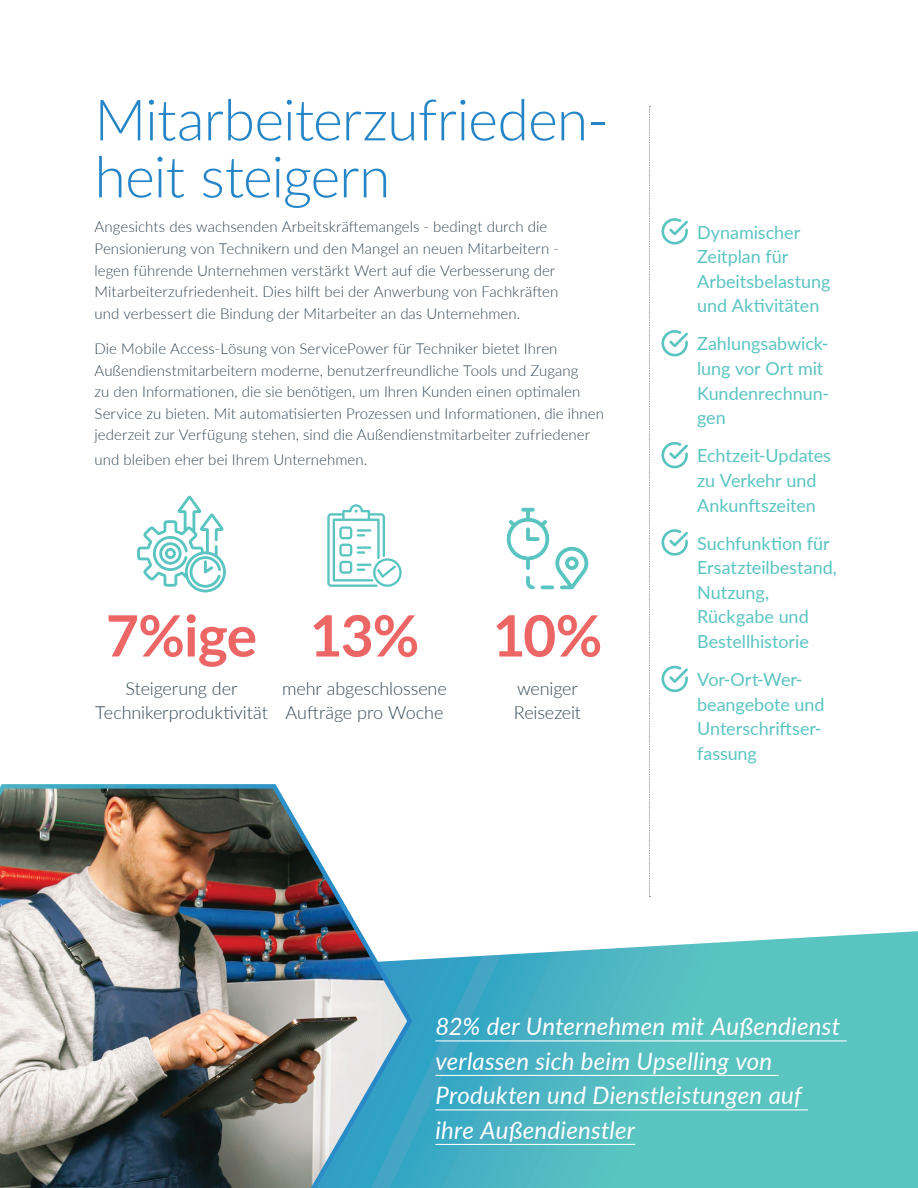
<style>
.page{position:relative;width:918px;height:1188px;background:#fff}
.page>*{position:absolute;margin:0;border:0;box-sizing:border-box;transform-origin:0 0}
.t1{font:300 57px/57px "Lato";letter-spacing:-.015em;color:#2585c6}
.t2{font:700 57px "Lato";letter-spacing:-.03em;color:#ed6666}
.t3{font:italic 24px/34.5px "Lato";letter-spacing:.01em;color:#fff}
.t4{font:18px/24.6px "Lato";letter-spacing:-.005em;color:#5ac4c1}
.t5{font:300 18px/24.6px "Lato";letter-spacing:-.005em;color:#344855}
.t6{font:300 15px/21.6px "Lato";letter-spacing:.005em;color:#344855}
</style>
<div class="page">
<svg style="left:662px;top:218px;width:26px;height:27px"></svg>
<svg style="left:662px;top:330px;width:26px;height:26px"></svg>
<svg style="left:662px;top:442px;width:26px;height:26px"></svg>
<svg style="left:662px;top:529px;width:26px;height:27px"></svg>
<svg style="left:662px;top:666px;width:26px;height:26px"></svg>
<svg style="left:415px;top:931px;width:503px;height:257px;background:#5cbfc5"></svg>
<hr style="left:436px;top:1040px;width:411px;height:1px;background:#fff">
<hr style="left:436px;top:1075px;width:343px;height:1px;background:#fff">
<hr style="left:436px;top:1109px;width:372px;height:1px;background:#fff">
<hr style="left:436px;top:1144px;width:199px;height:1px;background:#fff">
<svg style="left:649px;top:106px;width:1px;height:791px"></svg>
<svg style="left:137px;top:496px;width:89px;height:96px"></svg>
<svg style="left:327px;top:504px;width:75px;height:83px"></svg>
<svg style="left:506px;top:507px;width:83px;height:83px"></svg>
<img style="left:0;top:784px;width:415px;height:404px">
<h1 class="t1" style="left:94px;top:89px;width:515px">Mitarbeiterzufrieden&shy;heit steigern</h1>
<p class="t6" style="left:94px;top:216px;width:466px">Angesichts des wachsenden Arbeitskräftemangels - bedingt durch die Pensionierung von Technikern und den Mangel an neuen Mitarbeitern - legen führende Unternehmen verstärkt Wert auf die Verbesserung der Mitarbeiterzufriedenheit. Dies hilft bei der Anwerbung von Fachkräften und verbessert die Bindung der Mitarbeiter an das Unternehmen.</p>
<p class="t6" style="left:94px;top:337px;width:511px">Die Mobile Access-Lösung von ServicePower für Techniker bietet Ihren Außendienstmitarbeitern moderne, benutzerfreundliche Tools und Zugang<br>zu den Informationen, die sie benötigen, um Ihren Kunden einen optimalen Service zu bieten. Mit automatisierten Prozessen und Informationen, die ihnen jederzeit zur Verfügung stehen, sind die Außendienstmitarbeiter zufriedener</p>
<p class="t6" style="left:94px;top:448px;width:274px">und bleiben eher bei Ihrem Unternehmen.</p>
<h1 class="t2" style="left:106px;top:594px;width:153px">7%ige</h1>
<p class="t5" style="left:95px;top:675px;width:174px;text-align:center">Steigerung der<br>Technikerproduktivität</p>
<h1 class="t2" style="left:310px;top:594px;width:111px">13%</h1>
<p class="t5" style="left:282px;top:675px;width:166px">mehr abgeschlossene<br>Aufträge pro Woche</p>
<h1 class="t2" style="left:493px;top:594px;width:111px">10%</h1>
<p class="t5" style="left:514px;top:675px;width:69px">weniger<br>Reisezeit</p>
<p class="t4" style="left:697px;top:219px;width:135px">Dynamischer<br>Zeitplan für<br>Arbeitsbelastung und Aktivitäten</p>
<p class="t4" style="left:697px;top:331px;width:134px">Zahlungsabwick&shy;lung vor Ort mit<br>Kundenrechnun&shy;gen</p>
<p class="t4" style="left:697px;top:443px;width:135px">Echtzeit-Updates zu Verkehr und<br>Ankunftszeiten</p>
<p class="t4" style="left:697px;top:530px;width:141px">Suchfunktion für<br>Ersatzteilbestand,<br>Nutzung,<br>Rückgabe und<br>Bestellhistorie</p>
<p class="t4" style="left:697px;top:667px;width:129px">Vor-Ort-Wer&shy;beangebote und<br>Unterschriftser&shy;fassung</p>
<h2 class="t3" style="left:436px;top:1008px;width:406px">82% der Unternehmen mit Außendienst verlassen sich beim Upselling von<br>Produkten und Dienstleistungen auf ihre Außendienstler</h2>
</div>
